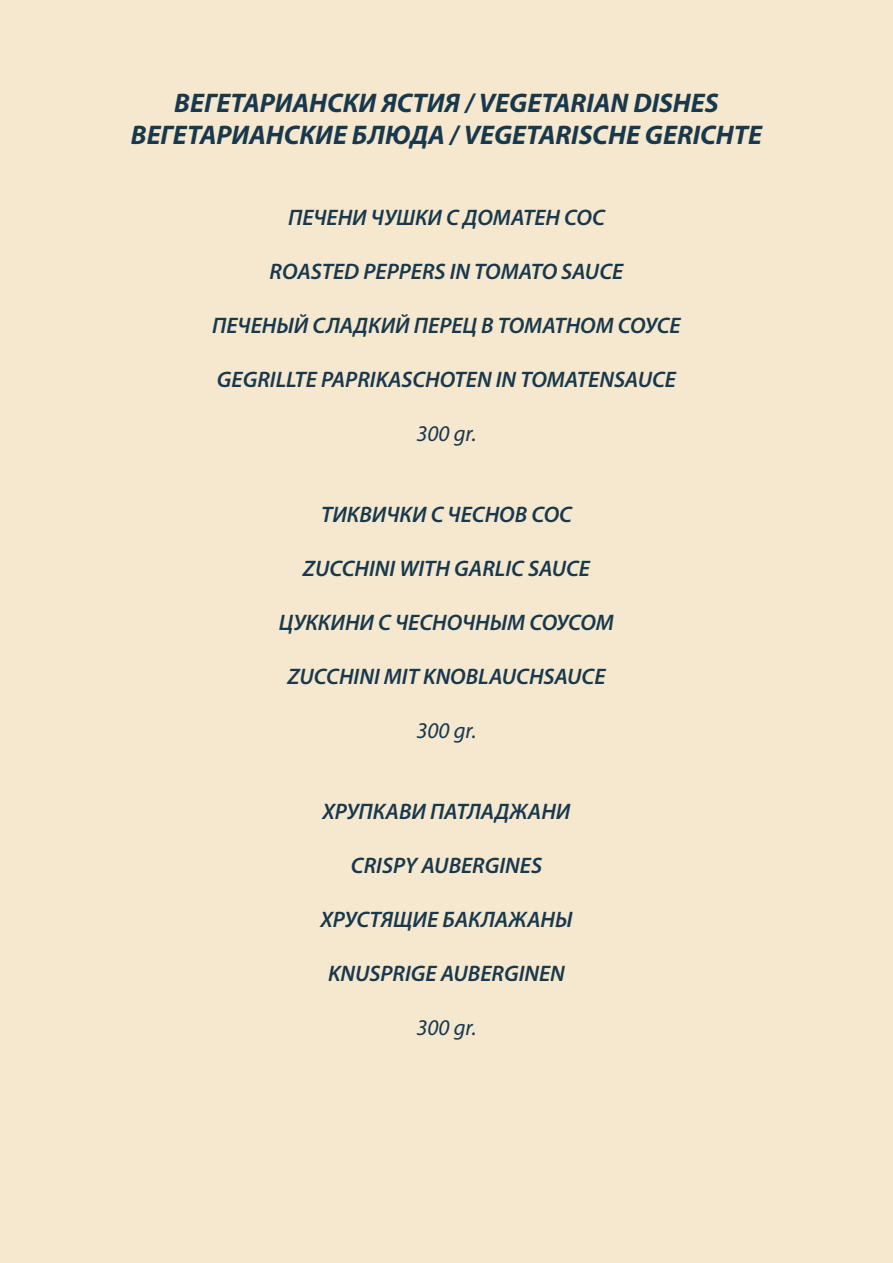
<style>
.page{position:relative;width:893px;height:1263px;background:#f5e8cf}
.page>*{position:absolute;margin:0;border:0;box-sizing:border-box;transform-origin:0 0}
.t1{font:italic 700 27px/32.4px "Myriad Pro";color:#18384d;text-align:center}
.t2{font:italic 600 22.5px "Myriad Pro";color:#18384d}
.t3{font:italic 22.5px "Myriad Pro";color:#18384d}
</style>
<div class="page">
<p class="t1" style="left:131px;top:86px;width:633px">ВЕГЕТАРИАНСКИ ЯСТИЯ / VEGETARIAN DISHES<br>ВЕГЕТАРИАНСКИЕ БЛЮДА / VEGETARISCHE GERICHTE</p>
<p class="t2" style="left:288px;top:203px;width:318px">ПЕЧЕНИ ЧУШКИ С ДОМАТЕН СОС</p>
<p class="t2" style="left:270px;top:257px;width:355px">ROASTED PEPPERS IN TOMATO SAUCE</p>
<p class="t2" style="left:212px;top:311px;width:470px">ПЕЧЕНЫЙ СЛАДКИЙ ПЕРЕЦ В ТОМАТНОМ СОУСЕ</p>
<p class="t2" style="left:217px;top:365px;width:461px">GEGRILLTE PAPRIKASCHOTEN IN TOMATENSAUCE</p>
<p class="t3" style="left:416px;top:420px;width:62px">300 gr.</p>
<p class="t2" style="left:321px;top:500px;width:252px">ТИКВИЧКИ С ЧЕСНОВ СОС</p>
<p class="t2" style="left:303px;top:554px;width:289px">ZUCCHINI WITH GARLIC SAUCE</p>
<p class="t2" style="left:279px;top:608px;width:337px">ЦУККИНИ С ЧЕСНОЧНЫМ СОУСОМ</p>
<p class="t2" style="left:287px;top:662px;width:320px">ZUCCHINI MIT KNOBLAUCHSAUCE</p>
<p class="t3" style="left:416px;top:717px;width:62px">300 gr.</p>
<p class="t2" style="left:323px;top:797px;width:249px">ХРУПКАВИ ПАТЛАДЖАНИ</p>
<p class="t2" style="left:351px;top:851px;width:193px">CRISPY AUBERGINES</p>
<p class="t2" style="left:320px;top:905px;width:253px">ХРУСТЯЩИЕ БАКЛАЖАНЫ</p>
<p class="t2" style="left:328px;top:959px;width:238px">KNUSPRIGE AUBERGINEN</p>
<p class="t3" style="left:416px;top:1014px;width:62px">300 gr.</p>
</div>
